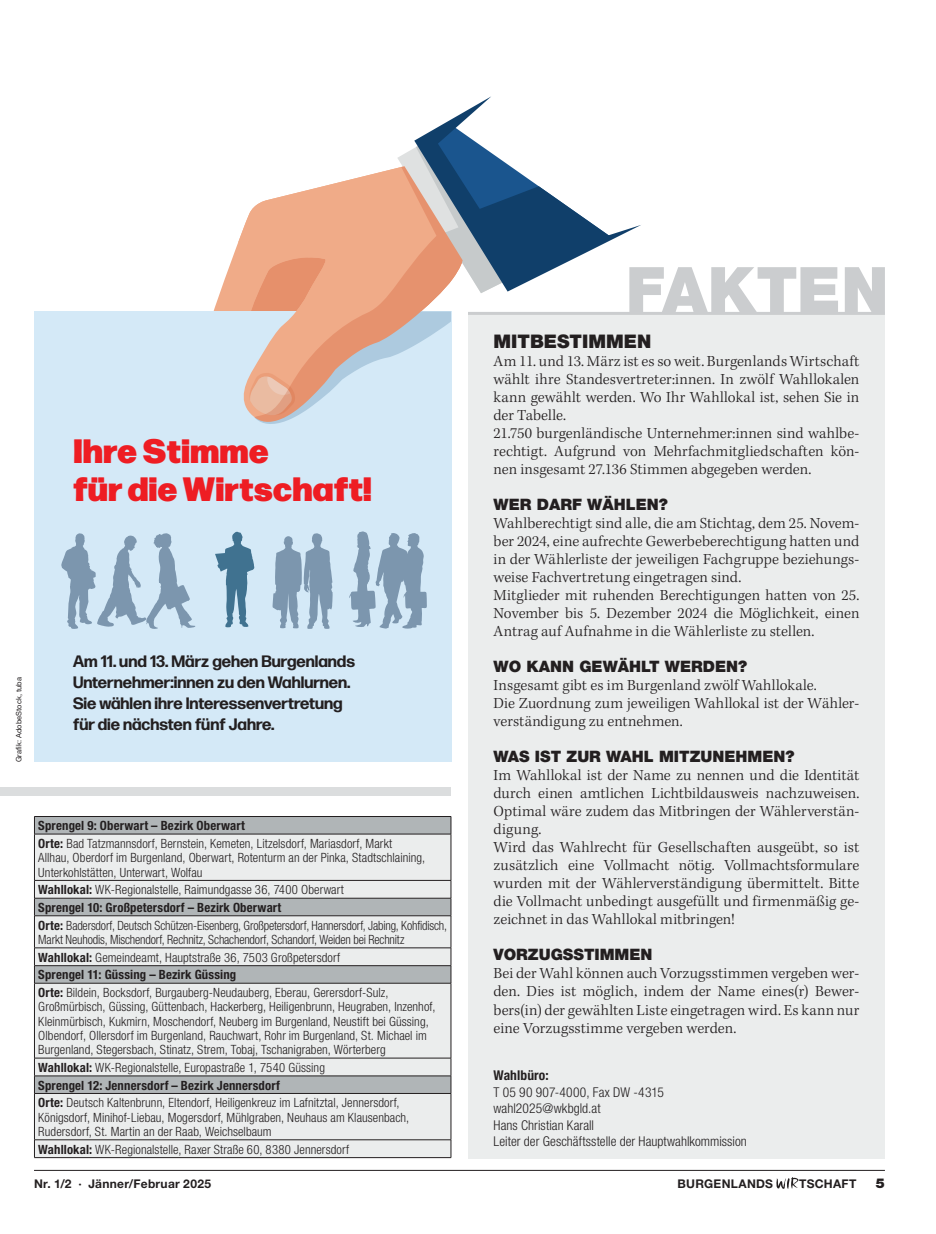
<style>
.page{position:relative;width:936px;height:1234px;background:#fff}
.page>*{position:absolute;margin:0;border:0;box-sizing:border-box;transform-origin:0 0}
.t1{font:900 63px "Helvetica Neue";color:#cbcdcf}
.t2{font:900 33.75px/37.5px "Forma DJR Deck";color:#ee1d23}
.t3{font:900 18.75px "Helvetica Neue";color:#231f20}
.t4{font:700 16.5px/21px "Forma DJR Deck";color:#231f20}
.t5{font:300 15.75px/18px "Kepler Std";letter-spacing:.005em;color:#231f20}
.t6{font:900 15.75px "Helvetica Neue";color:#231f20}
.t7{font:300 condensed 13.5px/16.5px "Helvetica Neue";letter-spacing:.005em;color:#231f20}
.t8{font:700 condensed 13.5px "Helvetica Neue";letter-spacing:.005em;color:#231f20}
.t9{font:900 13.5px "Helvetica Neue";color:#231f20}
.t10{font:300 condensed 12.75px/14.2px "Helvetica Neue";letter-spacing:.005em;color:#231f20}
.t11{font:300 condensed 12.75px/17.7px "Helvetica Neue";letter-spacing:.005em;color:#231f20;scale:.96 1}
.t12{font:700 12px "Helvetica Neue";letter-spacing:.025em;color:#231f20}
.t13{font:7.5px "Helvetica Neue";color:#231f20}
.s1{font-weight:700}
</style>
<div class="page">
<svg style="left:213px;top:243px;width:25px;height:68px"></svg>
<div style="left:34px;top:311px;width:417px;height:451px;background:#d4e9f7"></div>
<svg style="left:238px;top:217px;width:10px;height:194px"></svg>
<svg style="left:248px;top:96px;width:393px;height:333px"></svg>
<svg style="left:255px;top:166px;width:207px;height:256px"></svg>
<div style="left:468px;top:312px;width:416px;height:846px;background:#ebeded"></div>
<div style="left:0;top:786px;width:451px;height:9px;background:#dbddde"></div>
<div style="left:35px;top:817px;width:415px;height:16px;background:#b0b5b7"></div>
<svg style="left:35px;top:834px;width:415px;height:322px;background:#dee0e0"></svg>
<hr style="left:34px;top:816px;width:417px;height:1px;background:#231f20">
<svg style="left:34px;top:816px;width:1px;height:17px"></svg>
<svg style="left:450px;top:817px;width:1px;height:16px"></svg>
<hr style="left:34px;top:833px;width:417px;height:1px;background:#231f20">
<hr style="left:34px;top:834px;width:1px;height:46px;background:#231f20">
<hr style="left:450px;top:834px;width:1px;height:46px;background:#231f20">
<hr style="left:34px;top:879px;width:417px;height:1px;background:#231f20">
<hr style="left:34px;top:897px;width:417px;height:1px;background:#231f20">
<svg style="left:34px;top:880px;width:1px;height:35px"></svg>
<svg style="left:450px;top:880px;width:1px;height:35px"></svg>
<hr style="left:34px;top:915px;width:417px;height:1px;background:#231f20">
<hr style="left:34px;top:915px;width:1px;height:32px;background:#231f20">
<hr style="left:450px;top:915px;width:1px;height:32px;background:#231f20">
<hr style="left:34px;top:947px;width:417px;height:1px;background:#231f20">
<hr style="left:34px;top:965px;width:417px;height:1px;background:#231f20">
<svg style="left:34px;top:947px;width:1px;height:35px"></svg>
<svg style="left:450px;top:947px;width:1px;height:35px"></svg>
<hr style="left:34px;top:982px;width:417px;height:1px;background:#231f20">
<hr style="left:34px;top:983px;width:1px;height:74px;background:#231f20">
<hr style="left:450px;top:983px;width:1px;height:74px;background:#231f20">
<hr style="left:34px;top:1057px;width:417px;height:1px;background:#231f20">
<hr style="left:34px;top:1075px;width:417px;height:1px;background:#231f20">
<svg style="left:34px;top:1058px;width:1px;height:34px"></svg>
<svg style="left:450px;top:1058px;width:1px;height:34px"></svg>
<hr style="left:34px;top:1092px;width:417px;height:1px;background:#231f20">
<hr style="left:34px;top:1093px;width:1px;height:46px;background:#231f20">
<hr style="left:450px;top:1093px;width:1px;height:46px;background:#231f20">
<hr style="left:34px;top:1139px;width:417px;height:1px;background:#231f20">
<svg style="left:34px;top:1139px;width:1px;height:17px"></svg>
<svg style="left:450px;top:1139px;width:1px;height:17px"></svg>
<hr style="left:34px;top:1156px;width:417px;height:1px;background:#231f20">
<hr style="left:468px;top:312px;width:416px;height:3px;background:#cbcdcf">
<svg style="left:215px;top:531px;width:39px;height:96px"></svg>
<svg style="left:349px;top:531px;width:78px;height:97px"></svg>
<svg style="left:272px;top:533px;width:61px;height:96px"></svg>
<svg style="left:61px;top:533px;width:134px;height:96px"></svg>
<svg style="left:776px;top:1177px;width:22px;height:11px"></svg>
<hr style="left:34px;top:1169px;width:850px;height:1px;background:#231f20">
<p class="t13" style="left:14px;top:762px;width:86px;rotate:-90deg">Grafik: AdobeStock, tuba</p>
<h1 class="t1" style="left:625px;top:252px;width:264px">FAKTEN</h1>
<h2 class="t2" style="left:73px;top:429px;width:300px">Ihre Stimme<br>für die Wirtschaft!</h2>
<p class="t4" style="left:73px;top:650px;width:283px">Am 11. und 13. März gehen Burgenlands Unternehmer:innen zu den Wahlurnen.<br>Sie wählen ihre Interessenvertretung für die nächsten fünf Jahre.</p>
<p class="t10" style="left:38px;top:816px;width:355px;line-height:17.9px"><span class="s1">Sprengel 9: Oberwart – Bezirk Oberwart<br>Orte:</span> Bad Tatzmannsdorf, Bernstein, Kemeten, Litzelsdorf, Mariasdorf, Markt</p>
<p class="t10" style="left:38px;top:850px;width:388px">Allhau, Oberdorf im Burgenland, Oberwart, Rotenturm an der Pinka, Stadtschlaining,<br>Unterkohlstätten, Unterwart, Wolfau</p>
<p class="t10" style="left:38px;top:880px;width:410px;line-height:17.7px"><span class="s1">Wahllokal:</span> WK-Regionalstelle, Raimundgasse 36, 7400 Oberwart<br><span class="s1">Sprengel 10: Großpetersdorf – Bezirk Oberwart<br>Orte:</span> Badersdorf, Deutsch Schützen-Eisenberg, Großpetersdorf, Hannersdorf, Jabing, Kohfidisch,</p>
<p class="t11" style="left:38px;top:930px;width:383px">Markt Neuhodis, Mischendorf, Rechnitz, Schachendorf, Schandorf, Weiden bei Rechnitz <span class="s1">Wahllokal:</span> Gemeindeamt, Hauptstraße 36, 7503 Großpetersdorf<br><span class="s1">Sprengel 11: Güssing – Bezirk Güssing<br>Orte:</span> Bildein, Bocksdorf, Burgauberg-Neudauberg, Eberau, Gerersdorf-Sulz,</p>
<p class="t10" style="left:38px;top:999px;width:398px">Großmürbisch, Güssing, Güttenbach, Hackerberg, Heiligenbrunn, Heugraben, Inzenhof, Kleinmürbisch, Kukmirn, Moschendorf, Neuberg im Burgenland, Neustift bei Güssing, Olbendorf, Ollersdorf im Burgenland, Rauchwart, Rohr im Burgenland, St. Michael im Burgenland, Stegersbach, Stinatz, Strem, Tobaj, Tschanigraben, Wörterberg</p>
<p class="t10" style="left:38px;top:1058px;width:363px;line-height:17.7px"><span class="s1">Wahllokal:</span> WK-Regionalstelle, Europastraße 1, 7540 Güssing<br><span class="s1">Sprengel 12: Jennersdorf – Bezirk Jennersdorf<br>Orte:</span> Deutsch Kaltenbrunn, Eltendorf, Heiligenkreuz im Lafnitztal, Jennersdorf,</p>
<p class="t10" style="left:38px;top:1109px;width:372px">Königsdorf, Minihof-Liebau, Mogersdorf, Mühlgraben, Neuhaus am Klausenbach,<br>Rudersdorf, St. Martin an der Raab, Weichselbaum</p>
<p class="t10" style="left:38px;top:1141px;width:312px"><span class="s1">Wahllokal:</span> WK-Regionalstelle, Raxer Straße 60, 8380 Jennersdorf</p>
<p class="t3" style="left:493px;top:330px;width:159px">MITBESTIMMEN</p>
<p class="t5" style="left:493px;top:352px;width:367px">Am 11. und 13. März ist es so weit. Burgenlands Wirtschaft wählt ihre Standesvertreter:innen. In zwölf Wahllokalen kann gewählt werden. Wo Ihr Wahllokal ist, sehen Sie in der Tabelle.<br>21.750 burgenländische Unternehmer:innen sind wahlbe&shy;rechtigt. Aufgrund von Mehrfachmitgliedschaften kön&shy;nen insgesamt 27.136 Stimmen abgegeben werden.</p>
<p class="t6" style="left:493px;top:495px;width:176px">WER DARF WÄHLEN?</p>
<p class="t5" style="left:493px;top:514px;width:367px">Wahlberechtigt sind alle, die am Stichtag, dem 25. Novem&shy;ber 2024, eine aufrechte Gewerbeberechtigung hatten und in der Wählerliste der jeweiligen Fachgruppe beziehungs&shy;weise Fachvertretung eingetragen sind.<br>Mitglieder mit ruhenden Berechtigungen hatten von 25.<br>November bis 5. Dezember 2024 die Möglichkeit, einen Antrag auf Aufnahme in die Wählerliste zu stellen.</p>
<p class="t6" style="left:493px;top:657px;width:255px">WO KANN GEWÄHLT WERDEN?</p>
<p class="t5" style="left:493px;top:676px;width:367px">Insgesamt gibt es im Burgenland zwölf Wahllokale.<br>Die Zuordnung zum jeweiligen Wahllokal ist der Wähler&shy;verständigung zu entnehmen.</p>
<p class="t6" style="left:493px;top:747px;width:302px">WAS IST ZUR WAHL MITZUNEHMEN?</p>
<p class="t5" style="left:493px;top:766px;width:367px">Im Wahllokal ist der Name zu nennen und die Identität durch einen amtlichen Lichtbildausweis nachzuweisen.<br>Optimal wäre zudem das Mitbringen der Wählerverstän&shy;digung.<br>Wird das Wahlrecht für Gesellschaften ausgeübt, so ist zusätzlich eine Vollmacht nötig. Vollmachtsformulare wurden mit der Wählerverständigung übermittelt. Bitte die Vollmacht unbedingt ausgefüllt und firmenmäßig ge&shy;zeichnet in das Wahllokal mitbringen!</p>
<p class="t6" style="left:493px;top:945px;width:160px">VORZUGSSTIMMEN</p>
<p class="t5" style="left:493px;top:964px;width:367px;text-align:justify">Bei der Wahl können auch Vorzugsstimmen vergeben wer&shy;den. Dies ist möglich, indem der Name eines(r) Bewer&shy;bers(in) der gewählten Liste eingetragen wird. Es kann nur eine Vorzugsstimme vergeben werden.</p>
<p class="t8" style="left:493px;top:1067px;width:57px">Wahlbüro:</p>
<p class="t7" style="left:493px;top:1083px;width:255px">T 05 90 907-4000, Fax DW -4315 wahl2025@wkbgld.at<br>Hans Christian Karall<br>Leiter der Geschäftsstelle der Hauptwahlkommission</p>
<p class="t12" style="left:34px;top:1176px;width:178px">Nr. 1/2 · Jänner/Februar 2025</p>
<p class="t12" style="left:677px;top:1176px;width:97px">BURGENLANDS</p>
<p class="t12" style="left:799px;top:1176px;width:59px">TSCHAFT</p>
<p class="t9" style="left:875px;top:1175px;width:11px">5</p>
</div>
